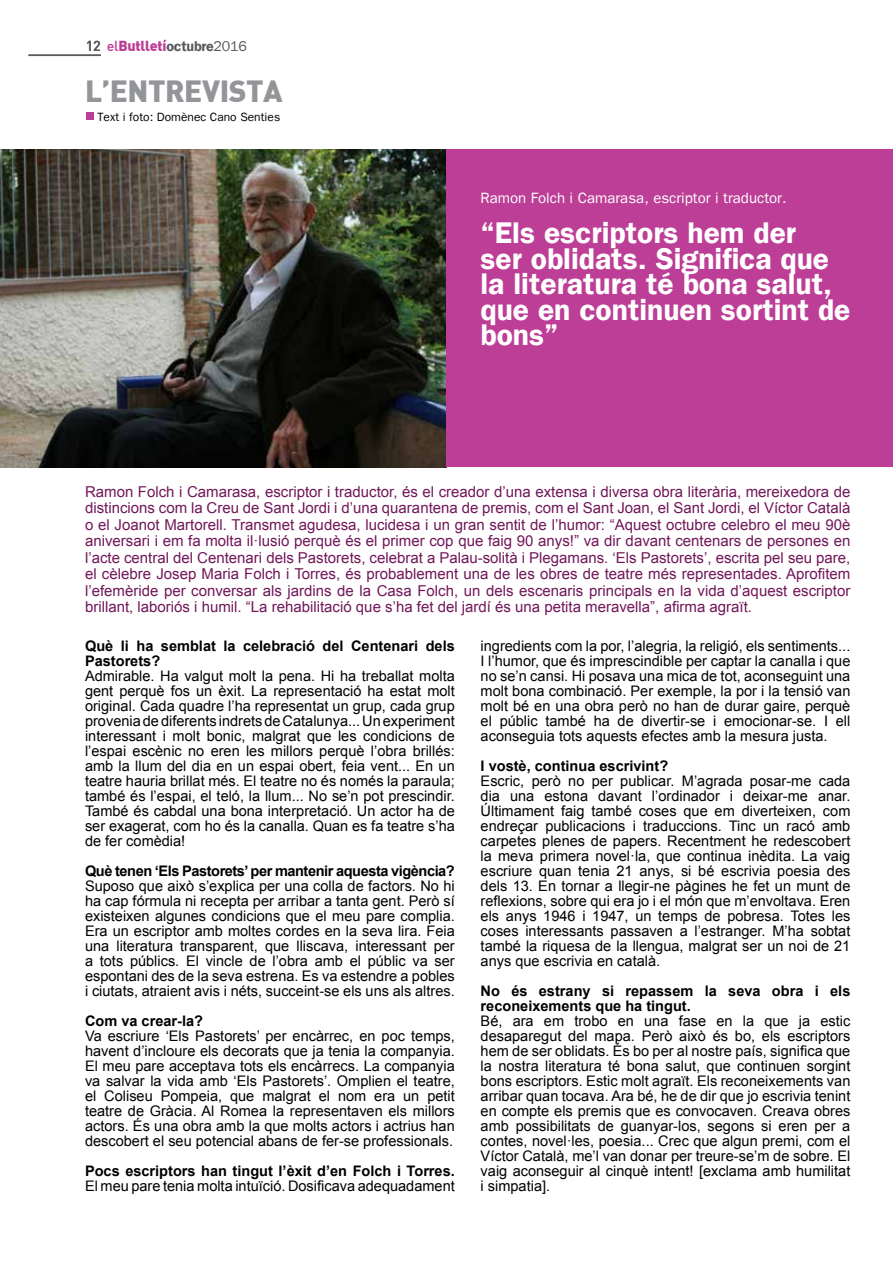
<style>
.page{position:relative;width:893px;height:1263px;background:#fff}
.page>*{position:absolute;margin:0;border:0;box-sizing:border-box;transform-origin:0 0}
.t1{font:600 30px/25.5px "Franklin Gothic";color:#fff}
.t2{font:900 30px "DIN";letter-spacing:-.015em;color:#939598}
.t3{font:15px/16.5px "Arial";color:#711759;text-align:justify}
.t4{font:15px "Franklin Gothic";color:#fff}
.t5{font:14.55px/15px "Arial";color:#000;text-align:justify}
.t6{font:700 14.55px/15px "Arial";color:#000}
.t7{font:700 14.55px "Arial";letter-spacing:-.03em;color:#000}
.t8{font:900 14.25px "DIN";letter-spacing:-.015em;color:#bd3e96}
.t9{font:12px "Franklin Gothic";color:#000}
.s1{font-weight:500;color:#58595b}
.s2{font-weight:500}
.s3{font-family:"Franklin Gothic";font-weight:600;color:#58595b}
.s4{font-family:"Franklin Gothic";font-weight:400;color:#58595b}
</style>
<div class="page">
<img style="left:0;top:150px;width:446px;height:317px">
<div style="left:446px;top:150px;width:447px;height:317px;background:#bd3e96"></div>
<hr style="left:28px;top:55px;width:73px;height:1px;background:#58595b">
<div style="left:86px;top:112px;width:8px;height:8px;background:#bd3e96"></div>
<p class="t8" style="left:86px;top:36px;width:163px"><span class="s1">12</span> <span class="s2">el</span>Butlletí<span class="s3">octubre</span><span class="s4">2016</span></p>
<h1 class="t2" style="left:85px;top:71px;width:199px">L’ENTREVISTA</h1>
<p class="t9" style="left:98px;top:110px;width:184px">Text i foto: Domènec Cano Senties</p>
<p class="t4" style="left:480px;top:189px;width:308px">Ramon Folch i Camarasa, escriptor i traductor.</p>
<h1 class="t1" style="left:480px;top:220px;width:371px">“Els escriptors hem der<br>ser oblidats. Significa que la literatura té bona salut, que en continuen sortint de bons”</h1>
<p class="t3" style="left:85px;top:483px;width:767px">Ramon Folch i Camarasa, escriptor i traductor, és el creador d’una extensa i diversa obra literària, mereixedora de distincions com la Creu de Sant Jordi i d’una quarantena de premis, com el Sant Joan, el Sant Jordi, el Víctor Català o el Joanot Martorell. Transmet agudesa, lucidesa i un gran sentit de l’humor: “Aquest octubre celebro el meu 90è aniversari i em fa molta il·lusió perquè és el primer cop que faig 90 anys!” va dir davant centenars de persones en l’acte central del Centenari dels Pastorets, celebrat a Palau-solità i Plegamans. ‘Els Pastorets’, escrita pel seu pare, el cèlebre Josep Maria Folch i Torres, és probablement una de les obres de teatre més representades. Aprofitem l’efemèride per conversar als jardins de la Casa Folch, un dels escenaris principals en la vida d’aquest escriptor brillant, laboriós i humil. “La rehabilitació que s’ha fet del jardí és una petita meravella”, afirma agraït.</p>
<p class="t6" style="left:85px;top:639px;width:371px">Què li ha semblat la celebració del Centenari dels<br>Pastorets?</p>
<p class="t5" style="left:85px;top:668px;width:371px">Admirable. Ha valgut molt la pena. Hi ha treballat molta gent perquè fos un èxit. La representació ha estat molt original. Cada quadre l’ha representat un grup, cada grup provenia de diferents indrets de Catalunya... Un experiment interessant i molt bonic, malgrat que les condicions de l’espai escènic no eren les millors perquè l’obra brillés: amb la llum del dia en un espai obert, feia vent... En un teatre hauria brillat més. El teatre no és només la paraula; també és l’espai, el teló, la llum... No se’n pot prescindir.<br>També és cabdal una bona interpretació. Un actor ha de ser exagerat, com ho és la canalla. Quan es fa teatre s’ha de fer comèdia!</p>
<p class="t7" style="left:85px;top:861px;width:371px">Què tenen ‘Els Pastorets’ per mantenir aquesta vigència?</p>
<p class="t5" style="left:85px;top:878px;width:371px">Suposo que això s’explica per una colla de factors. No hi ha cap fórmula ni recepta per arribar a tanta gent. Però sí existeixen algunes condicions que el meu pare complia.<br>Era un escriptor amb moltes cordes en la seva lira. Feia una literatura transparent, que lliscava, interessant per a tots públics. El vincle de l’obra amb el públic va ser espontani des de la seva estrena. Es va estendre a pobles i ciutats, atraient avis i néts, succeint-se els uns als altres.</p>
<p class="t6" style="left:85px;top:1014px;width:120px">Com va crear-la?</p>
<p class="t5" style="left:85px;top:1028px;width:371px">Va escriure ‘Els Pastorets’ per encàrrec, en poc temps, havent d’incloure els decorats que ja tenia la companyia.<br>El meu pare acceptava tots els encàrrecs. La companyia va salvar la vida amb ‘Els Pastorets’. Omplien el teatre, el Coliseu Pompeia, que malgrat el nom era un petit teatre de Gràcia. Al Romea la representaven els millors actors. És una obra amb la que molts actors i actrius han descobert el seu potencial abans de fer-se professionals.</p>
<p class="t6" style="left:85px;top:1164px;width:371px">Pocs escriptors han tingut l’èxit d’en Folch i Torres.</p>
<p class="t5" style="left:85px;top:1178px;width:371px">El meu pare tenia molta intuïció. Dosificava adequadament</p>
<p class="t5" style="left:481px;top:638px;width:371px">ingredients com la por, l’alegria, la religió, els sentiments...<br>I l’humor, que és imprescindible per captar la canalla i que no se’n cansi. Hi posava una mica de tot, aconseguint una molt bona combinació. Per exemple, la por i la tensió van molt bé en una obra però no han de durar gaire, perquè el públic també ha de divertir-se i emocionar-se. I ell aconseguia tots aquests efectes amb la mesura justa.</p>
<p class="t6" style="left:481px;top:759px;width:189px">I vostè, continua escrivint?</p>
<p class="t5" style="left:481px;top:773px;width:371px">Escric, però no per publicar. M’agrada posar-me cada dia una estona davant l’ordinador i deixar-me anar.<br>Últimament faig també coses que em diverteixen, com endreçar publicacions i traduccions. Tinc un racó amb carpetes plenes de papers. Recentment he redescobert la meva primera novel·la, que continua inèdita. La vaig escriure quan tenia 21 anys, si bé escrivia poesia des dels 13. En tornar a llegir-ne pàgines he fet un munt de reflexions, sobre qui era jo i el món que m’envoltava. Eren els anys 1946 i 1947, un temps de pobresa. Totes les coses interessants passaven a l’estranger. M’ha sobtat també la riquesa de la llengua, malgrat ser un noi de 21 anys que escrivia en català.</p>
<p class="t6" style="left:481px;top:984px;width:371px">No és estrany si repassem la seva obra i els reconeixements que ha tingut.</p>
<p class="t5" style="left:481px;top:1013px;width:371px">Bé, ara em trobo en una fase en la que ja estic desaparegut del mapa. Però això és bo, els escriptors hem de ser oblidats. És bo per al nostre país, significa que la nostra literatura té bona salut, que continuen sorgint bons escriptors. Estic molt agraït. Els reconeixements van arribar quan tocava. Ara bé, he de dir que jo escrivia tenint en compte els premis que es convocaven. Creava obres amb possibilitats de guanyar-los, segons si eren per a contes, novel·les, poesia... Crec que algun premi, com el Víctor Català, me’l van donar per treure-se’m de sobre. El vaig aconseguir al cinquè intent! [exclama amb humilitat i simpatia].</p>
</div>
